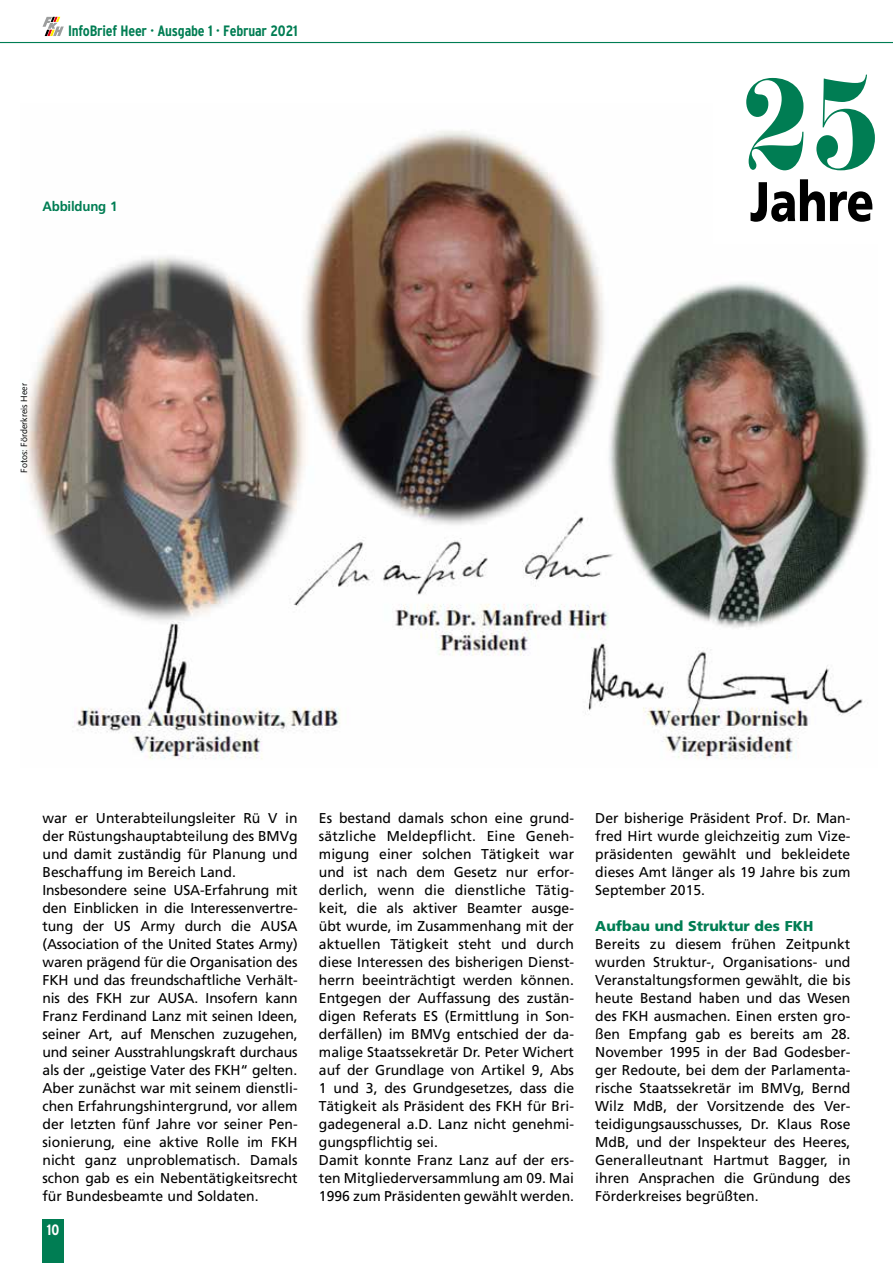
<style>
.page{position:relative;width:893px;height:1263px;background:#fff}
.page>*{position:absolute;margin:0;border:0;box-sizing:border-box;transform-origin:0 0}
.t1{font:700 condensed 15px "Interstate";letter-spacing:-.015em;color:#007d53}
.t2{font:700 condensed 15px "Interstate";color:#fff}
.t3{font:14.25px/18px "Frutiger LT Pro";color:#000;text-align:justify}
.t4{font:900 14.25px "Frutiger";color:#007d53}
.t5{font:700 13.5px "Frutiger LT Pro";letter-spacing:-.015em;color:#007d53}
.t6{font:9px "Syntax";color:#000}
</style>
<div class="page">
<hr style="left:0;top:42px;width:893px;height:1px;background:#007d53">
<svg style="left:43px;top:17px;width:21px;height:19px"></svg>
<div style="left:43px;top:1219px;width:21px;height:44px;background:#007d53"></div>
<img style="left:25px;top:131px;width:846px;height:628px">
<div style="left:713px;top:54px;width:180px;height:190px;background:#fff"></div>
<svg style="left:746px;top:75px;width:129px;height:95px"></svg>
<svg style="left:750px;top:179px;width:122px;height:43px"></svg>
<p class="t1" style="left:68px;top:22px;width:231px">InfoBrief Heer · Ausgabe 1 · Februar 2021</p>
<p class="t5" style="left:43px;top:198px;width:76px">Abbildung 1</p>
<p class="t6" style="left:19px;top:472px;width:91px;rotate:-90deg">Fotos: Förderkreis Heer</p>
<p class="t3" style="left:43px;top:809px;width:257px;text-align:left">war er Unterabteilungsleiter Rü V in der Rüstungshauptabteilung des BMVg und damit zuständig für Planung und Beschaffung im Bereich Land.<br>Insbesondere seine USA-Erfahrung mit den Einblicken in die Interessenvertre&shy;tung der US Army durch die AUSA (Association of the United States Army) waren prägend für die Organisation des FKH und das freundschaftliche Verhält&shy;nis des FKH zur AUSA. Insofern kann Franz Ferdinand Lanz mit seinen Ideen, seiner Art, auf Menschen zuzugehen, und seiner Ausstrahlungskraft durchaus als der „geistige Vater des FKH“ gelten.<br>Aber zunächst war mit seinem dienstli&shy;chen Erfahrungshintergrund, vor allem der letzten fünf Jahre vor seiner Pen&shy;sionierung, eine aktive Rolle im FKH nicht ganz unproblematisch. Damals schon gab es ein Nebentätigkeitsrecht für Bundesbeamte und Soldaten.</p>
<p class="t3" style="left:319px;top:809px;width:257px;text-align:left">Es bestand damals schon eine grund&shy;sätzliche Meldepflicht. Eine Geneh&shy;migung einer solchen Tätigkeit war und ist nach dem Gesetz nur erfor&shy;derlich, wenn die dienstliche Tätig&shy;keit, die als aktiver Beamter ausge&shy;übt wurde, im Zusammenhang mit der aktuellen Tätigkeit steht und durch diese Interessen des bisherigen Dienst&shy;herrn beeinträchtigt werden können.<br>Entgegen der Auffassung des zustän&shy;digen Referats ES (Ermittlung in Son&shy;derfällen) im BMVg entschied der da&shy;malige Staatssekretär Dr. Peter Wichert auf der Grundlage von Artikel 9, Abs 1 und 3, des Grundgesetzes, dass die Tätigkeit als Präsident des FKH für Bri&shy;gadegeneral a.D. Lanz nicht genehmi&shy;gungspflichtig sei.<br>Damit konnte Franz Lanz auf der ers&shy;ten Mitgliederversammlung am 09. Mai 1996 zum Präsidenten gewählt werden.</p>
<p class="t2" style="left:47px;top:1221px;width:14px">10</p>
<p class="t3" style="left:595px;top:809px;width:257px">Der bisherige Präsident Prof. Dr. Man&shy;fred Hirt wurde gleichzeitig zum Vize&shy;präsidenten gewählt und bekleidete dieses Amt länger als 19 Jahre bis zum September 2015.</p>
<p class="t4" style="left:595px;top:917px;width:219px">Aufbau und Struktur des FKH</p>
<p class="t3" style="left:595px;top:935px;width:257px">Bereits zu diesem frühen Zeitpunkt wurden Struktur-, Organisations- und Veranstaltungsformen gewählt, die bis heute Bestand haben und das Wesen des FKH ausmachen. Einen ersten gro&shy;ßen Empfang gab es bereits am 28.<br>November 1995 in der Bad Godesber&shy;ger Redoute, bei dem der Parlamenta&shy;rische Staatssekretär im BMVg, Bernd Wilz MdB, der Vorsitzende des Ver&shy;teidigungsausschusses, Dr. Klaus Rose MdB, und der Inspekteur des Heeres, Generalleutnant Hartmut Bagger, in ihren Ansprachen die Gründung des Förderkreises begrüßten.</p>
</div>
